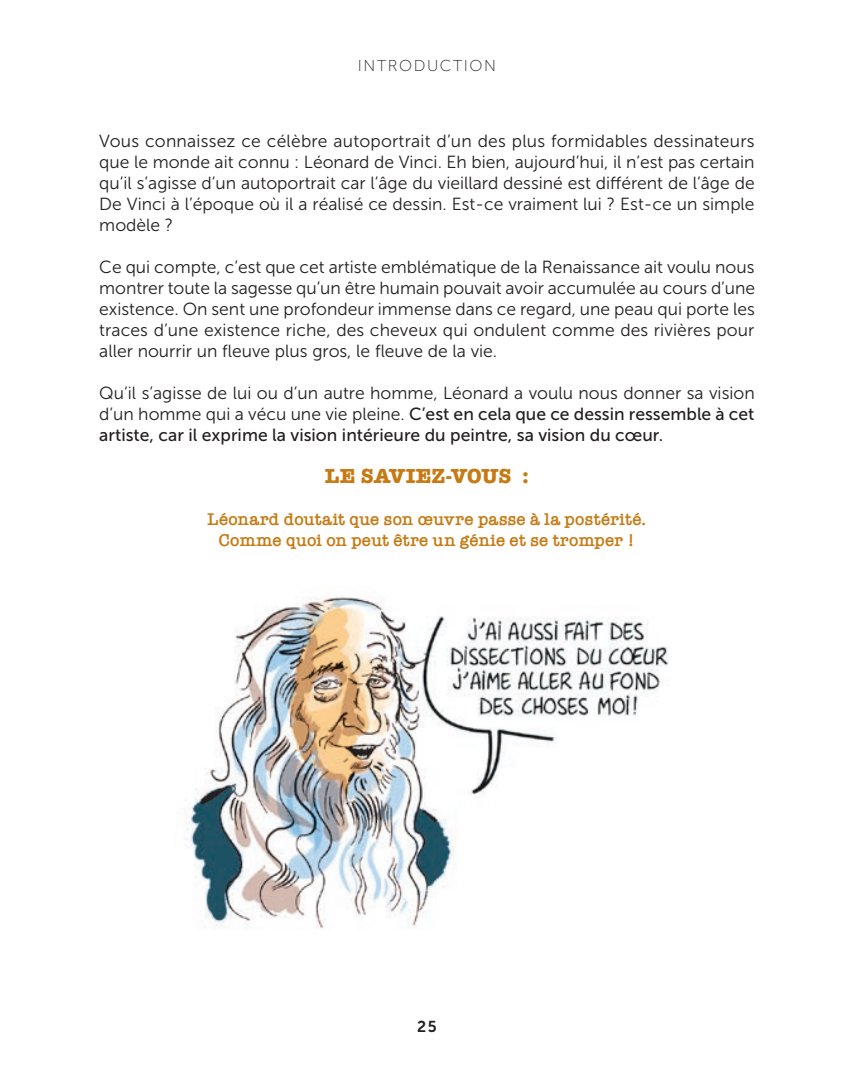
<style>
.page{position:relative;width:844px;height:1092px;background:#fff}
.page>*{position:absolute;margin:0;border:0;box-sizing:border-box;transform-origin:0 0}
.t1{font:700 21px "American Typewriter";letter-spacing:.005em;color:#c67a13}
.t2{font:17.5px/21px "Museo Sans 300";color:#231f20;text-align:justify}
.t3{font:17.5px/21px "Museo Sans 500";color:#231f20}
.t4{font:600 17.5px/21px "American Typewriter";letter-spacing:.01em;color:#c67a13;text-align:center}
.t5{font:15.75px "Museo Sans 100";letter-spacing:.1em;color:#231f20}
.t6{font:15.75px "Museo Sans 700";color:#231f20}
.s1{font-family:"Museo Sans 300"}
</style>
<div class="page">
<img style="left:185px;top:596px;width:484px;height:333px">
<p class="t5" style="left:358px;top:58px;width:139px">INTRODUCTION</p>
<p class="t2" style="left:99px;top:131px;width:656px">Vous connaissez ce célèbre autoportrait d’un des plus formidables dessinateurs que le monde ait connu : Léonard de Vinci. Eh bien, aujourd’hui, il n’est pas certain qu’il s’agisse d’un autoportrait car l’âge du vieillard dessiné est différent de l’âge de De Vinci à l’époque où il a réalisé ce dessin. Est-ce vraiment lui ? Est-ce un simple modèle ?</p>
<p class="t2" style="left:99px;top:257px;width:657px">Ce qui compte, c’est que cet artiste emblématique de la Renaissance ait voulu nous montrer toute la sagesse qu’un être humain pouvait avoir accumulée au cours d’une existence. On sent une profondeur immense dans ce regard, une peau qui porte les traces d’une existence riche, des cheveux qui ondulent comme des rivières pour aller nourrir un fleuve plus gros, le fleuve de la vie.</p>
<p class="t2" style="left:99px;top:383px;width:657px">Qu’il s’agisse de lui ou d’un autre homme, Léonard a voulu nous donner sa vision</p>
<p class="t3" style="left:99px;top:404px;width:656px"><span class="s1">d’un homme qui a vécu une vie pleine.</span> C’est en cela que ce dessin ressemble à cet artiste, car il exprime la vision intérieure du peintre, sa vision du cœur.</p>
<p class="t1" style="left:325px;top:458px;width:205px">LE SAVIEZ-VOUS :</p>
<p class="t4" style="left:207px;top:508px;width:438px">Léonard doutait que son œuvre passe à la postérité.<br>Comme quoi on peut être un génie et se tromper !</p>
<p class="t6" style="left:417px;top:1018px;width:21px">25</p>
</div>
